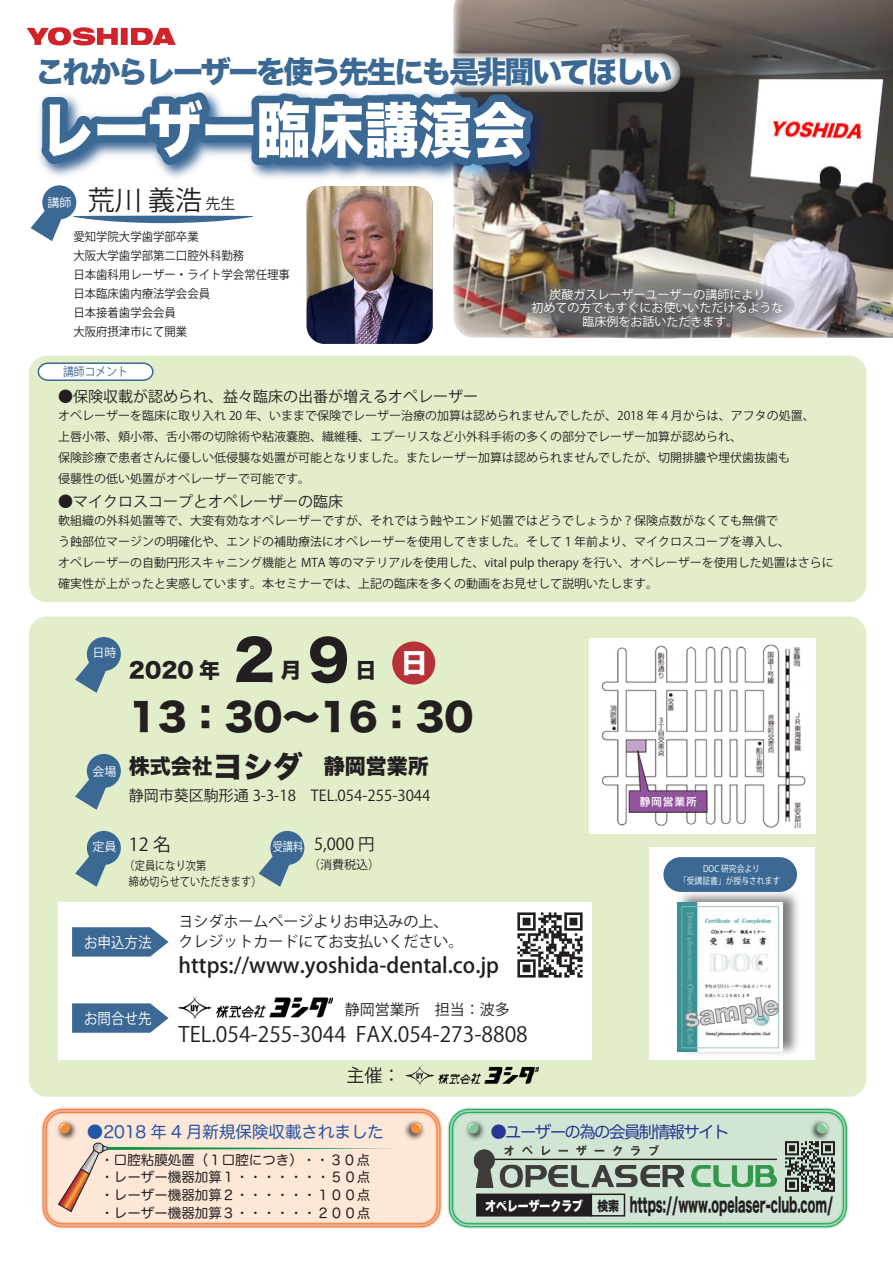
<style>
.page{position:relative;width:893px;height:1263px;background:#fff}
.page>*{position:absolute;margin:0;border:0;box-sizing:border-box;transform-origin:0 0}
.t1{font:60px "Hira Kaku Std N W8";color:#fff;scale:.9 1}
.t2{font:54px "Hira Kaku Std N W8";color:#231f20}
.t3{font:37.5px "Hira Kaku Std N W8";color:#231f20}
.t4{font:30px "Hira Kaku Std N W8";letter-spacing:-.08em;color:#3b6994}
.t5{font:27px "Koz Go Pr 6 N";color:#231f20}
.t6{font:22.5px "Hira Kaku Std W8";color:#d1d2d4}
.t7{font:21px "Koz Go Pr 6 N";color:#231f20}
.t8{font:500 21px "Koz Go Pr 6 N";color:#231f20}
.t9{font:21px "Hira Kaku Std N W8";color:#231f20}
.t10{font:19.5px "Hira Kaku Std N W8";color:#231f20;scale:.55 1}
.t11{font:18px "Koz Go Pr 6 N";color:#231f20}
.t12{font:16.5px "Hira Maru Pro N W4";color:#2456a6}
.t13{font:16.5px "Hira Maru Pro N W4";letter-spacing:-.1em;color:#283890}
.t14{font:16.5px "Koz Go Pr 6 N";color:#231f20}
.t15{font:15px/20.2px "Koz Go Pr 6 N";color:#231f20}
.t16{font:15px "Koz Go Pr 6 N";color:#fff;scale:.9 1}
.t17{font:13.5px/17.7px "Hira Maru Pro N W4";color:#231f20;text-align:justify}
.t18{font:12px/21px "Koz Go Pr 6 N";color:#231f20}
.t19{font:12px/18.9px "Koz Go Pr 6 N";color:#231f20;scale:.95 1}
.t20{font:12px/13.5px "Koz Go Pr 6 N";color:#fff;text-align:center}
.t21{font:12px "Koz Go Pr 6 N";color:#3b6994;scale:.9 1}
.t22{font:12px "Koz Go Pr 6 N";color:#fff;scale:.85 1}
.t23{font:9px/12.8px "Koz Go Pr 6 N";color:#fff;text-align:center;scale:.87 1}
.s1{font-size:15px}
.s2{font-size:30px}
.s3{font-size:13.35px;color:#fff}
.s4{font-size:13.35px}
</style>
<div class="page">
<div style="left:29px;top:616px;width:837px;height:481px;background:#e1eec9;border-radius:18px"></div>
<div style="left:29px;top:356px;width:837px;height:246px;background:#e1eec9;border-radius:18px"></div>
<div style="left:270px;top:831px;width:34px;height:34px;background:#3b6994;border-radius:50%"></div>
<svg style="left:259px;top:854px;width:31px;height:33px"></svg>
<div style="left:87px;top:637px;width:34px;height:34px;background:#3b6994;border-radius:50%"></div>
<svg style="left:75px;top:660px;width:31px;height:33px"></svg>
<div style="left:42px;top:185px;width:34px;height:34px;background:#3b6994;border-radius:50%"></div>
<svg style="left:31px;top:208px;width:31px;height:33px"></svg>
<div style="left:87px;top:754px;width:34px;height:34px;background:#3b6994;border-radius:50%"></div>
<svg style="left:75px;top:777px;width:31px;height:33px"></svg>
<div style="left:87px;top:831px;width:34px;height:34px;background:#3b6994;border-radius:50%"></div>
<svg style="left:75px;top:854px;width:31px;height:33px"></svg>
<img style="left:590px;top:638px;width:226px;height:195px">
<img style="left:406px;top:1066px;width:133px;height:18px">
<img style="left:453px;top:0;width:440px;height:338px">
<svg style="left:515px;top:272px;width:280px;height:67px;background:#737172"></svg>
<svg style="left:37px;top:362px;width:117px;height:19px;background:#dbe4e9"></svg>
<svg style="left:73px;top:216px;width:180px;height:7px"></svg>
<img style="left:39px;top:105px;width:513px;height:101px">
<svg style="left:41px;top:53px;width:639px;height:113px"></svg>
<img style="left:307px;top:186px;width:126px;height:158px">
<div style="left:59px;top:902px;width:533px;height:158px;background:#fff"></div>
<svg style="left:72px;top:1003px;width:97px;height:30px;background:#527aa0"></svg>
<svg style="left:72px;top:927px;width:97px;height:29px;background:#4f789f"></svg>
<img style="left:179px;top:997px;width:154px;height:21px">
<img style="left:517px;top:912px;width:66px;height:66px">
<div style="left:649px;top:847px;width:165px;height:213px;background:#fff"></div>
<img style="left:675px;top:886px;width:123px;height:168px">
<img style="left:678px;top:902px;width:105px;height:149px">
<div style="left:663px;top:857px;width:134px;height:35px;background:#3b6994;border-radius:17px"></div>
<div style="left:121px;top:28px;width:7px;height:17px;background:#d1232a"></div>
<svg style="left:131px;top:28px;width:45px;height:17px"></svg>
<svg style="left:27px;top:27px;width:91px;height:18px"></svg>
<div style="left:451px;top:1111px;width:394px;height:114px;background:#d0e5d4;border-radius:18px"></div>
<div style="left:447px;top:1107px;width:402px;height:122px;border:8px solid #87c699;border-radius:18px"></div>
<div style="left:448px;top:1108px;width:400px;height:120px;border:6px solid #75c199;border-radius:18px"></div>
<div style="left:449px;top:1109px;width:398px;height:118px;border:4px solid #00a04d;border-radius:18px"></div>
<div style="left:450px;top:1110px;width:396px;height:116px;border:2px solid #7bc796;border-radius:18px"></div>
<div style="left:451px;top:1110px;width:394px;height:116px;border:1px solid #b4dcbf;border-radius:18px"></div>
<div style="left:45px;top:1111px;width:394px;height:114px;background:#fee7d7;border-radius:18px"></div>
<div style="left:41px;top:1107px;width:401px;height:122px;border:8px solid #f6ab82;border-radius:18px"></div>
<div style="left:42px;top:1108px;width:400px;height:120px;border:6px solid #f5a374;border-radius:18px"></div>
<div style="left:42px;top:1108px;width:399px;height:119px;border:5px solid #f38f5c;border-radius:18px"></div>
<div style="left:43px;top:1109px;width:397px;height:118px;border:4px solid #ef6b30;border-radius:18px"></div>
<div style="left:43px;top:1109px;width:397px;height:118px;border:3px solid #f0875b;border-radius:18px"></div>
<div style="left:44px;top:1110px;width:395px;height:116px;border:2px solid #f2a075;border-radius:18px"></div>
<div style="left:44px;top:1110px;width:395px;height:116px;border:1px solid #f6bf96;border-radius:18px"></div>
<svg style="left:58px;top:1142px;width:337px;height:70px"></svg>
<img style="left:57px;top:1120px;width:24px;height:24px">
<svg style="left:58px;top:1122px;width:13px;height:12px"></svg>
<img style="left:404px;top:1120px;width:21px;height:20px">
<svg style="left:410px;top:1122px;width:13px;height:12px"></svg>
<img style="left:466px;top:1120px;width:19px;height:21px">
<svg style="left:467px;top:1122px;width:12px;height:12px"></svg>
<img style="left:810px;top:1120px;width:20px;height:14px">
<svg style="left:816px;top:1122px;width:12px;height:12px"></svg>
<img style="left:473px;top:1146px;width:303px;height:41px">
<img style="left:785px;top:1134px;width:58px;height:65px">
<div style="left:476px;top:1193px;width:116px;height:23px;background:#231f20;border:2px solid #231f20"></div>
<div style="left:591px;top:1193px;width:34px;height:23px;border:2px solid #231f20"></div>
<div style="left:392px;top:641px;width:43px;height:43px;background:#b63138;border-radius:50%"></div>
<svg style="left:685px;top:997px;width:94px;height:30px"></svg>
<h3 class="t4" style="left:35px;top:55px;width:639px">これからレーザーを使う先生にも是非聞いてほしい</h3>
<h1 class="t1" style="left:40px;top:97px;width:542px">レーザー臨床講演会</h1>
<p class="t20" style="left:48px;top:196px;width:25px">講師</p>
<h3 class="t5" style="left:88px;top:185px;width:149px">荒川 義浩 <span class="s1">先生</span></h3>
<p class="t19" style="left:73px;top:228px;width:229px">愛知学院大学歯学部卒業<br>大阪大学歯学部第二口腔外科勤務<br>日本歯科用レーザー・ライト学会常任理事日本臨床歯内療法学会会員<br>日本接着歯学会会員　<br>大阪府摂津市にて開業</p>
<p class="t21" style="left:63px;top:365px;width:74px">講師コメント</p>
<p class="t20" style="left:531px;top:288px;width:254px">炭酸ガスレーザーユーザーの講師により<br>初めての方でもすぐにお使いいただけるような臨床例をお話いただきます。</p>
<p class="t15" style="left:58px;top:386px;width:421px">●保険収載が認められ、益々臨床の出番が増えるオペレーザー</p>
<p class="t18" style="left:58px;top:405px;width:758px">オペレーザーを臨床に取り入れ 20 年、いままで保険でレーザー治療の加算は認められませんでしたが、2018 年 4 月からは、アフタの処置、上唇小帯、頬小帯、舌小帯の切除術や粘液嚢胞、繊維種、エプーリスなど小外科手術の多くの部分でレーザー加算が認められ、<br>保険診療で患者さんに優しい低侵襲な処置が可能となりました。またレーザー加算は認められませんでしたが、切開排膿や埋伏歯抜歯も<br>侵襲性の低い処置がオペレーザーで可能です。</p>
<p class="t15" style="left:58px;top:491px;width:286px">●マイクロスコープとオペレーザーの臨床</p>
<p class="t18" style="left:58px;top:510px;width:777px">軟組織の外科処置等で、大変有効なオペレーザーですが、それではう蝕やエンド処置ではどうでしょうか？保険点数がなくても無償で<br>う蝕部位マージンの明確化や、エンドの補助療法にオペレーザーを使用してきました。そして１年前より、マイクロスコープを導入し、<br>オペレーザーの自動円形スキャニング機能と MTA 等のマテリアルを使用した、vital pulp therapy を行い、オペレーザーを使用した処置はさらに確実性が上がったと実感しています。本セミナーでは、上記の臨床を多くの動画をお見せして説明いたします。</p>
<p class="t20" style="left:92px;top:647px;width:25px">日時</p>
<h2 class="t2" style="left:234px;top:630px;width:43px">2</h2>
<h2 class="t2" style="left:302px;top:630px;width:55px">９</h2>
<h3 class="t9" style="left:356px;top:659px;width:74px">日 <sup>日</sup></h3>
<h3 class="t3" style="left:129px;top:696px;width:346px">13：30～16：30</h3>
<h3 class="t9" style="left:129px;top:659px;width:93px">2020 年</h3>
<h3 class="t9" style="left:281px;top:659px;width:22px">月</h3>
<h3 class="t9" style="left:129px;top:755px;width:301px">株式会社<span class="s2">ヨシダ</span>　静岡営業所</h3>
<p class="t15" style="left:129px;top:786px;width:303px">静岡市葵区駒形通 3-3-18　TEL.054-255-3044</p>
<h3 class="t11" style="left:129px;top:834px;width:44px">12 名</h3>
<p class="t18" style="left:129px;top:857px;width:136px;line-height:16.5px;text-indent:-6px">（定員になり次第<br>締め切らせていただきます）</p>
<p class="t20" style="left:92px;top:765px;width:25px">会場</p>
<h3 class="t14" style="left:314px;top:834px;width:62px">5,000 円</h3>
<p class="t18" style="left:308px;top:854px;width:73px">（消費税込）</p>
<p class="t20" style="left:92px;top:840px;width:25px">定員</p>
<p class="t22" style="left:273px;top:840px;width:38px">受講料</p>
<p class="t16" style="left:84px;top:934px;width:76px">お申込方法</p>
<p class="t16" style="left:84px;top:1010px;width:76px">お問合せ先</p>
<p class="t15" style="left:179px;top:912px;width:287px">ヨシダホームページよりお申込みの上、クレジットカードにてお支払いください。</p>
<h3 class="t8" style="left:179px;top:953px;width:322px">https://www.yoshida-dental.co.jp</h3>
<p class="t15" style="left:345px;top:999px;width:166px">静岡営業所　担当：波多</p>
<h3 class="t7" style="left:179px;top:1022px;width:351px">TEL.054-255-3044 FAX.054-273-8808</h3>
<h3 class="t11" style="left:347px;top:1065px;width:55px">主催：</h3>
<p class="t23" style="left:679px;top:862px;width:118px">DOC 研究会より<br>「受講証書」が授与されます</p>
<h3 class="t6" style="left:683px;top:1006px;width:97px;rotate:-8deg">sample</h3>
<h3 class="t12" style="left:87px;top:1118px;width:299px">●2018 年 4 月新規保険収載されました</h3>
<p class="t17" style="left:87px;top:1150px;width:285px">　・口腔粘膜処置（１口腔につき）・・３０点　・レーザー機器加算１・・・・・・・５０点　・レーザー機器加算２・・・・・・１００点　・レーザー機器加算３・・・・・・２００点</p>
<h3 class="t13" style="left:490px;top:1118px;width:241px">●ユーザーの為の会員制情報サイト</h3>
<h3 class="t10" style="left:485px;top:1194px;width:634px"><span class="s3">オペレーザークラブ</span> <span class="s4">検索</span> https://www.opelaser-club.com/</h3>
</div>
